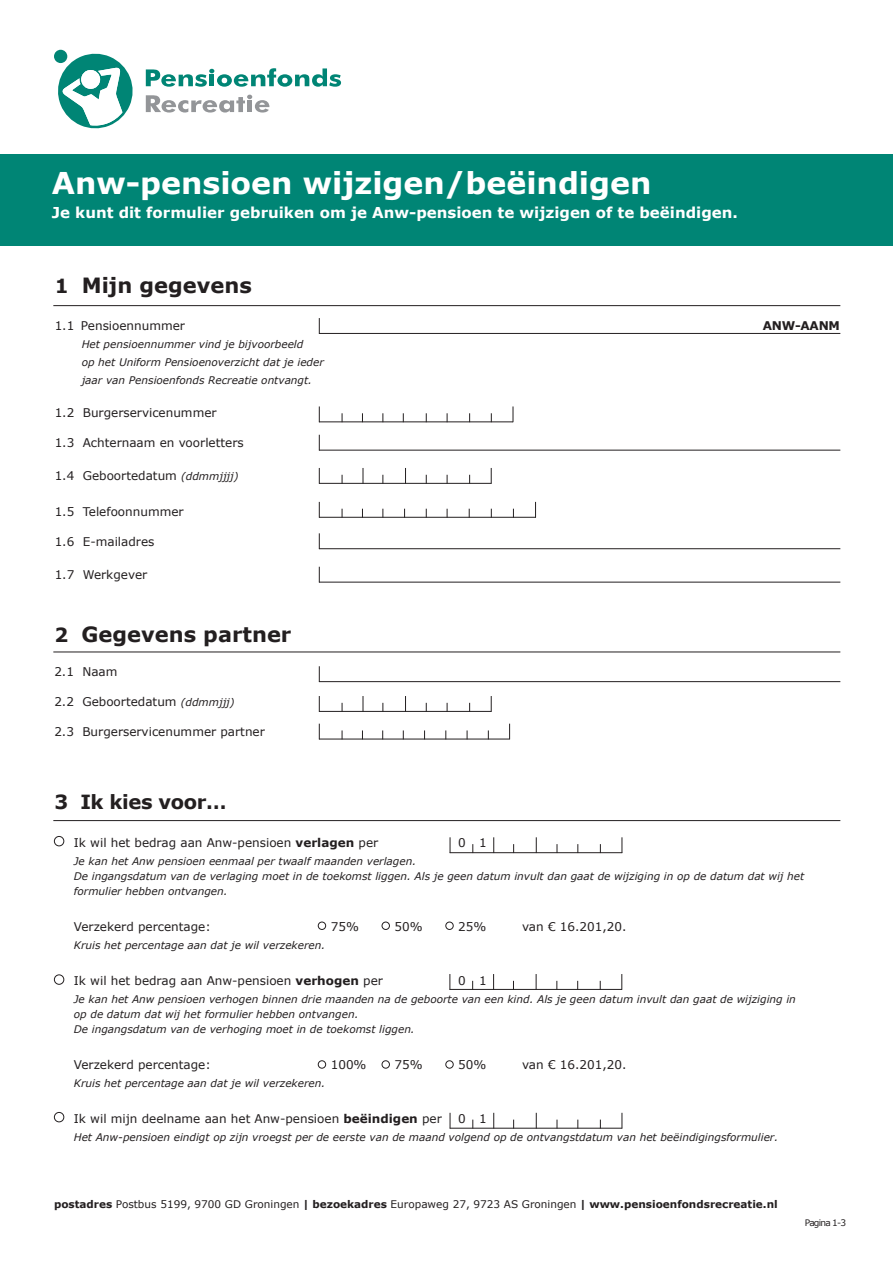
<style>
.page{position:relative;width:893px;height:1263px;background:#fff}
.page>*{position:absolute;margin:0;border:0;box-sizing:border-box;transform-origin:0 0}
.t1{font:700 30px "Verdana";color:#fff}
.t2{font:700 21px "Verdana";color:#231f20}
.t3{font:700 19.5px "Verdana";letter-spacing:-.02em;color:#231f20}
.t4{font:700 15px "Verdana";color:#fff}
.t5{font:12px "Verdana";color:#231f20}
.t6{font:700 12px "Verdana";letter-spacing:-.02em;color:#231f20}
.t7{font:italic 10.5px/15px "Verdana";color:#231f20}
.t8{font:10.5px "Verdana";color:#231f20}
.t9{font:9px "Verdana";letter-spacing:-.09em;color:#231f20}
.s1{font-size:19.5px}
.s2{font-style:italic;font-size:10.5px}
.s3{font-weight:700}
</style>
<div class="page">
<div style="left:0;top:155px;width:893px;height:91px;background:#008575"></div>
<svg style="left:54px;top:53px;width:79px;height:76px"></svg>
<div style="left:81px;top:70px;width:19px;height:19px;background:#fff;border-radius:50%"></div>
<svg style="left:146px;top:68px;width:195px;height:19px"></svg>
<svg style="left:146px;top:95px;width:123px;height:18px"></svg>
<div style="left:54px;top:50px;width:13px;height:13px;background:#008575;border-radius:50%"></div>
<hr style="left:53px;top:305px;width:787px;height:1px;background:#231f20">
<hr style="left:319px;top:333px;width:521px;height:1px;background:#231f20">
<svg style="left:319px;top:318px;width:1px;height:15px"></svg>
<hr style="left:319px;top:450px;width:521px;height:1px;background:#231f20">
<svg style="left:319px;top:435px;width:1px;height:15px"></svg>
<hr style="left:319px;top:582px;width:521px;height:1px;background:#231f20">
<svg style="left:319px;top:567px;width:1px;height:15px"></svg>
<hr style="left:319px;top:548px;width:521px;height:1px;background:#231f20">
<svg style="left:319px;top:533px;width:1px;height:15px"></svg>
<hr style="left:319px;top:421px;width:194px;height:1px;background:#231f20">
<svg style="left:319px;top:406px;width:1px;height:16px"></svg>
<svg style="left:513px;top:406px;width:1px;height:16px"></svg>
<hr style="left:319px;top:517px;width:217px;height:1px;background:#231f20">
<svg style="left:319px;top:502px;width:1px;height:16px"></svg>
<svg style="left:535px;top:502px;width:1px;height:16px"></svg>
<hr style="left:319px;top:483px;width:172px;height:1px;background:#231f20">
<svg style="left:319px;top:468px;width:1px;height:16px"></svg>
<svg style="left:491px;top:468px;width:1px;height:16px"></svg>
<svg style="left:405px;top:468px;width:1px;height:15px"></svg>
<svg style="left:363px;top:468px;width:1px;height:16px"></svg>
<hr style="left:53px;top:652px;width:787px;height:1px;background:#231f20">
<hr style="left:319px;top:681px;width:521px;height:1px;background:#231f20">
<svg style="left:319px;top:666px;width:1px;height:15px"></svg>
<hr style="left:319px;top:711px;width:172px;height:1px;background:#231f20">
<svg style="left:319px;top:696px;width:1px;height:15px"></svg>
<svg style="left:491px;top:696px;width:1px;height:16px"></svg>
<svg style="left:405px;top:696px;width:1px;height:15px"></svg>
<svg style="left:363px;top:696px;width:1px;height:16px"></svg>
<hr style="left:53px;top:820px;width:787px;height:1px;background:#231f20">
<hr style="left:450px;top:852px;width:172px;height:1px;background:#231f20">
<svg style="left:450px;top:837px;width:1px;height:16px"></svg>
<svg style="left:622px;top:837px;width:1px;height:16px"></svg>
<svg style="left:536px;top:837px;width:1px;height:15px"></svg>
<svg style="left:493px;top:837px;width:1px;height:16px"></svg>
<hr style="left:450px;top:989px;width:172px;height:1px;background:#231f20">
<svg style="left:449px;top:974px;width:1px;height:16px"></svg>
<svg style="left:621px;top:974px;width:1px;height:15px"></svg>
<svg style="left:536px;top:974px;width:1px;height:15px"></svg>
<svg style="left:493px;top:974px;width:1px;height:15px"></svg>
<hr style="left:450px;top:1128px;width:172px;height:1px;background:#231f20">
<svg style="left:450px;top:1113px;width:1px;height:15px"></svg>
<svg style="left:622px;top:1113px;width:1px;height:15px"></svg>
<svg style="left:536px;top:1113px;width:1px;height:15px"></svg>
<svg style="left:493px;top:1113px;width:1px;height:15px"></svg>
<div style="left:318px;top:922px;width:8px;height:8px;border:1px solid #231f20;border-radius:50%"></div>
<div style="left:54px;top:836px;width:10px;height:10px;border:1px solid #231f20;border-radius:50%"></div>
<div style="left:54px;top:974px;width:10px;height:11px;border:1px solid #231f20;border-radius:50%"></div>
<div style="left:54px;top:1112px;width:10px;height:10px;border:1px solid #231f20;border-radius:50%"></div>
<div style="left:318px;top:1060px;width:8px;height:8px;border:1px solid #231f20;border-radius:50%"></div>
<div style="left:382px;top:922px;width:8px;height:8px;border:1px solid #231f20;border-radius:50%"></div>
<div style="left:382px;top:1060px;width:8px;height:8px;border:1px solid #231f20;border-radius:50%"></div>
<div style="left:445px;top:922px;width:9px;height:8px;border:1px solid #231f20;border-radius:50%"></div>
<div style="left:445px;top:1060px;width:9px;height:8px;border:1px solid #231f20;border-radius:50%"></div>
<hr style="left:319px;top:739px;width:191px;height:1px;background:#231f20">
<svg style="left:319px;top:724px;width:1px;height:15px"></svg>
<svg style="left:509px;top:724px;width:1px;height:15px"></svg>
<h1 class="t1" style="left:52px;top:164px;width:601px">Anw-pensioen wijzigen/beëindigen</h1>
<h3 class="t4" style="left:52px;top:203px;width:687px">Je kunt dit formulier gebruiken om je Anw-pensioen te wijzigen of te beëindigen.</h3>
<h2 class="t2" style="left:55px;top:272px;width:199px"><span class="s1">1</span> Mijn gegevens</h2>
<p class="t5" style="left:55px;top:318px;width:132px">1.1 Pensioennummer</p>
<p class="t6" style="left:763px;top:318px;width:79px">ANW-AANM</p>
<p class="t7" style="left:82px;top:336px;width:244px;line-height:18px">Het pensioennummer vind je bijvoorbeeld<br>op het Uniform Pensioenoverzicht dat je ieder jaar van Pensioenfonds Recreatie ontvangt.</p>
<p class="t5" style="left:55px;top:405px;width:163px">1.2 Burgerservicenummer</p>
<p class="t5" style="left:55px;top:435px;width:191px">1.3 Achternaam en voorletters</p>
<p class="t5" style="left:55px;top:468px;width:185px">1.4 Geboortedatum <span class="s2">(ddmmjjjj)</span></p>
<p class="t5" style="left:55px;top:504px;width:130px">1.5 Telefoonnummer</p>
<p class="t5" style="left:55px;top:534px;width:101px">1.6 E-mailadres</p>
<p class="t5" style="left:55px;top:567px;width:94px">1.7 Werkgever</p>
<h2 class="t2" style="left:54px;top:621px;width:239px"><span class="s1">2</span> Gegevens partner</h2>
<p class="t5" style="left:54px;top:664px;width:65px">2.1 Naam</p>
<p class="t5" style="left:54px;top:694px;width:182px">2.2 Geboortedatum <span class="s2">(ddmmjjj)</span></p>
<p class="t5" style="left:54px;top:724px;width:212px">2.3 Burgerservicenummer partner</p>
<h3 class="t3" style="left:54px;top:789px;width:174px">3 Ik kies voor…</h3>
<p class="t5" style="left:74px;top:834px;width:306px">Ik wil het bedrag aan Anw-pensioen <span class="s3">verlagen</span> per</p>
<p class="t5" style="left:458px;top:834px;width:30px">0 1</p>
<p class="t7" style="left:74px;top:853px;width:732px">Je kan het Anw pensioen eenmaal per twaalf maanden verlagen.<br>De ingangsdatum van de verlaging moet in de toekomst liggen. Als je geen datum invult dan gaat de wijziging in op de datum dat wij het formulier hebben ontvangen.</p>
<p class="t5" style="left:74px;top:918px;width:138px">Verzekerd percentage:</p>
<p class="t5" style="left:331px;top:918px;width:30px">75%</p>
<p class="t5" style="left:394px;top:918px;width:30px">50%</p>
<p class="t5" style="left:458px;top:918px;width:30px">25%</p>
<p class="t5" style="left:522px;top:918px;width:106px">van € 16.201,20.</p>
<p class="t7" style="left:74px;top:937px;width:253px">Kruis het percentage aan dat je wil verzekeren.</p>
<p class="t5" style="left:74px;top:972px;width:311px">Ik wil het bedrag aan Anw-pensioen <span class="s3">verhogen</span> per</p>
<p class="t5" style="left:458px;top:972px;width:30px">0 1</p>
<p class="t7" style="left:74px;top:991px;width:724px">Je kan het Anw pensioen verhogen binnen drie maanden na de geboorte van een kind. Als je geen datum invult dan gaat de wijziging in op de datum dat wij het formulier hebben ontvangen.<br>De ingangsdatum van de verhoging moet in de toekomst liggen.</p>
<p class="t5" style="left:74px;top:1056px;width:138px">Verzekerd percentage:</p>
<p class="t5" style="left:331px;top:1056px;width:37px">100%</p>
<p class="t5" style="left:394px;top:1056px;width:30px">75%</p>
<p class="t5" style="left:458px;top:1056px;width:30px">50%</p>
<p class="t5" style="left:522px;top:1056px;width:106px">van € 16.201,20.</p>
<p class="t7" style="left:74px;top:1075px;width:253px">Kruis het percentage aan dat je wil verzekeren.</p>
<p class="t5" style="left:74px;top:1110px;width:369px">Ik wil mijn deelname aan het Anw-pensioen <span class="s3">beëindigen</span> per</p>
<p class="t5" style="left:458px;top:1110px;width:30px">0 1</p>
<p class="t7" style="left:74px;top:1129px;width:706px">Het Anw-pensioen eindigt op zijn vroegst per de eerste van de maand volgend op de ontvangstdatum van het beëindigingsformulier.</p>
<p class="t8" style="left:54px;top:1197px;width:725px"><span class="s3">postadres</span> Postbus 5199, 9700 GD Groningen <span class="s3">| bezoekadres</span> Europaweg 27, 9723 AS Groningen <span class="s3">| www.pensioenfondsrecreatie.nl</span></p>
<p class="t9" style="left:805px;top:1217px;width:43px">Pagina 1-3</p>
</div>
